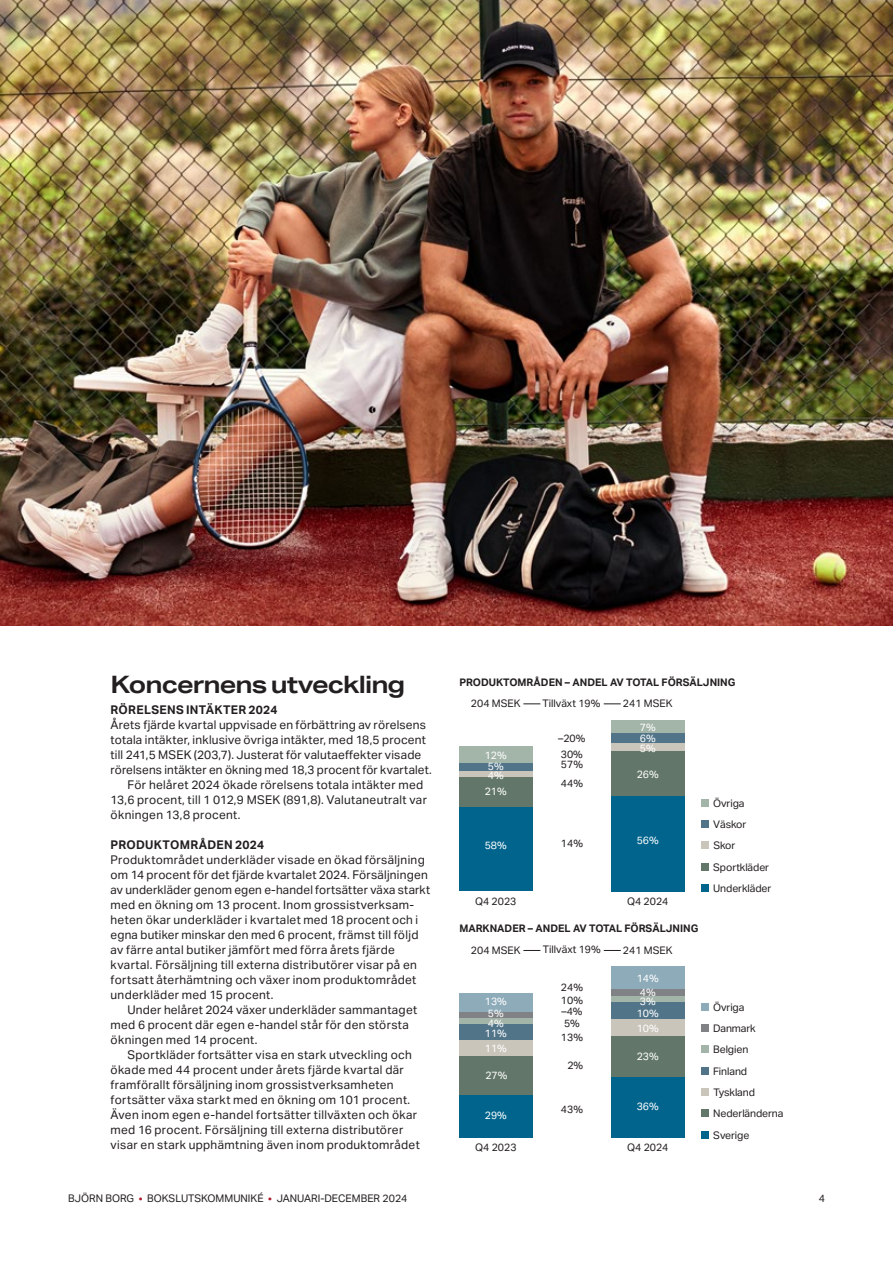
<style>
.page{position:relative;width:893px;height:1263px;background:#fff}
.page>*{position:absolute;margin:0;border:0;box-sizing:border-box;transform-origin:0 0}
.t1{font:700 24px "Aktiv Grotesk Ex";letter-spacing:-.04em;color:#231f20}
.t2{font:12px/15px "Aktiv Grotesk";letter-spacing:.02em;color:#231f20}
.t3{font:700 12px "Aktiv Grotesk";letter-spacing:.025em;color:#231f20}
.t4{font:10.5px/18.9px "Aktiv Grotesk";color:#231f20}
.t5{font:700 10.5px "Aktiv Grotesk";color:#231f20}
.t6{font:10.5px/21.6px "Aktiv Grotesk";color:#fff}
.s1{color:#ac182c}
</style>
<div class="page">
<div style="left:459px;top:747px;width:74px;height:17px;background:#a3b4a9"></div>
<div style="left:611px;top:720px;width:73px;height:14px;background:#a3b4a9"></div>
<div style="left:459px;top:764px;width:73px;height:7px;background:#517489"></div>
<div style="left:611px;top:734px;width:73px;height:9px;background:#517489"></div>
<div style="left:459px;top:771px;width:74px;height:6px;background:#cac5bb"></div>
<div style="left:611px;top:743px;width:73px;height:9px;background:#cac5bb"></div>
<div style="left:459px;top:777px;width:74px;height:30px;background:#627769"></div>
<div style="left:611px;top:752px;width:73px;height:44px;background:#627769"></div>
<div style="left:459px;top:807px;width:74px;height:84px;background:#00648d"></div>
<div style="left:611px;top:796px;width:73px;height:95px;background:#00648d"></div>
<svg style="left:523px;top:704px;width:17px;height:1px"></svg>
<svg style="left:604px;top:704px;width:17px;height:1px"></svg>
<div style="left:701px;top:884px;width:8px;height:8px;background:#00648d"></div>
<div style="left:701px;top:863px;width:8px;height:7px;background:#627769"></div>
<div style="left:701px;top:842px;width:8px;height:7px;background:#cac5bb"></div>
<div style="left:701px;top:820px;width:8px;height:8px;background:#517489"></div>
<div style="left:701px;top:799px;width:8px;height:7px;background:#a3b4a9"></div>
<div style="left:459px;top:993px;width:73px;height:19px;background:#8eabba"></div>
<div style="left:611px;top:966px;width:73px;height:23px;background:#8eabba"></div>
<div style="left:459px;top:1012px;width:73px;height:6px;background:#808285"></div>
<div style="left:611px;top:989px;width:73px;height:8px;background:#808285"></div>
<div style="left:459px;top:1018px;width:73px;height:6px;background:#a3b4a9"></div>
<div style="left:611px;top:997px;width:73px;height:5px;background:#a3b4a9"></div>
<div style="left:459px;top:1024px;width:74px;height:16px;background:#517489"></div>
<div style="left:611px;top:1002px;width:73px;height:17px;background:#517489"></div>
<div style="left:459px;top:1040px;width:74px;height:16px;background:#cac5bb"></div>
<div style="left:611px;top:1019px;width:73px;height:18px;background:#cac5bb"></div>
<div style="left:459px;top:1056px;width:74px;height:39px;background:#627769"></div>
<div style="left:611px;top:1037px;width:73px;height:40px;background:#627769"></div>
<div style="left:459px;top:1095px;width:74px;height:43px;background:#00648d"></div>
<div style="left:611px;top:1077px;width:73px;height:61px;background:#00648d"></div>
<div style="left:701px;top:1131px;width:8px;height:7px;background:#00648d"></div>
<div style="left:701px;top:1110px;width:8px;height:7px;background:#627769"></div>
<div style="left:701px;top:1088px;width:8px;height:7px;background:#cac5bb"></div>
<div style="left:701px;top:1067px;width:8px;height:7px;background:#517489"></div>
<div style="left:701px;top:1024px;width:7px;height:8px;background:#808285"></div>
<div style="left:701px;top:1003px;width:7px;height:7px;background:#8eabba"></div>
<div style="left:701px;top:1046px;width:7px;height:7px;background:#a3b4a9"></div>
<svg style="left:523px;top:950px;width:17px;height:1px"></svg>
<svg style="left:604px;top:950px;width:17px;height:1px"></svg>
<img style="left:0;top:0;width:893px;height:625px">
<h1 class="t1" style="left:111px;top:670px;width:296px">Koncernens utveckling</h1>
<p class="t3" style="left:111px;top:703px;width:169px">RÖRELSENS INTÄKTER 2024</p>
<p class="t2" style="left:111px;top:717px;width:317px">Årets fjärde kvartal uppvisade en förbättring av rörelsens</p>
<p class="t2" style="left:111px;top:732px;width:317px">totala intäkter, inklusive övriga intäkter, med 18,5 procent</p>
<p class="t2" style="left:111px;top:747px;width:312px">till 241,5 MSEK (203,7). Justerat för valutaeffekter visade</p>
<p class="t2" style="left:111px;top:762px;width:323px">rörelsens intäkter en ökning med 18,3 procent för kvartalet.</p>
<p class="t2" style="left:128px;top:777px;width:297px">För helåret 2024 ökade rörelsens totala intäkter med</p>
<p class="t2" style="left:111px;top:792px;width:318px">13,6 procent, till 1 012,9 MSEK (891,8). Valutaneutralt var</p>
<p class="t2" style="left:111px;top:807px;width:131px">ökningen 13,8 procent.</p>
<p class="t3" style="left:111px;top:838px;width:155px">PRODUKTOMRÅDEN 2024</p>
<p class="t2" style="left:111px;top:852px;width:321px">Produktområdet underkläder visade en ökad försäljning om 14 procent för det fjärde kvartalet 2024. Försäljningen av underkläder genom egen e-handel fortsätter växa starkt med en ökning om 13 procent. Inom grossistverksam&shy;heten ökar underkläder i kvartalet med 18 procent och i egna butiker minskar den med 6 procent, främst till följd av färre antal butiker jämfört med förra årets fjärde kvartal. Försäljning till externa distributörer visar på en fortsatt återhämtning och växer inom produktområdet underkläder med 15 procent.</p>
<p class="t2" style="left:111px;top:1002px;width:308px;text-indent:17px">Under helåret 2024 växer underkläder sammantaget med 6 procent där egen e-handel står för den största ökningen med 14 procent.</p>
<p class="t2" style="left:111px;top:1047px;width:311px;text-indent:17px">Sportkläder fortsätter visa en stark utveckling och ökade med 44 procent under årets fjärde kvartal där framförallt försäljning inom grossistverksamheten fortsätter växa starkt med en ökning om 101 procent.<br>Även inom egen e-handel fortsätter tillväxten och ökar med 16 procent. Försäljning till externa distributörer visar en stark upphämtning även inom produktområdet</p>
<p class="t5" style="left:459px;top:675px;width:278px">PRODUKTOMRÅDEN – ANDEL AV TOTAL FÖRSÄLJNING</p>
<p class="t4" style="left:471px;top:694px;width:51px">204 MSEK</p>
<p class="t4" style="left:542px;top:693px;width:60px">Tillväxt 19%</p>
<p class="t4" style="left:623px;top:694px;width:51px">241 MSEK</p>
<p class="t6" style="left:640px;top:716px;width:17px">7%<br>5%</p>
<p class="t6" style="left:637px;top:763px;width:24px">26%</p>
<p class="t6" style="left:640px;top:728px;width:17px">6%</p>
<p class="t4" style="left:558px;top:729px;width:29px">–20%</p>
<p class="t4" style="left:561px;top:755px;width:24px">57%<br>44%</p>
<p class="t4" style="left:561px;top:745px;width:24px">30%</p>
<p class="t6" style="left:485px;top:745px;width:24px">12%</p>
<p class="t6" style="left:488px;top:762px;width:17px;line-height:9.3px">5%<br>4%</p>
<p class="t6" style="left:485px;top:781px;width:24px">21%</p>
<p class="t4" style="left:713px;top:794px;width:33px">Övriga</p>
<p class="t6" style="left:485px;top:835px;width:24px">58%</p>
<p class="t4" style="left:561px;top:833px;width:24px">14%</p>
<p class="t6" style="left:637px;top:829px;width:24px">56%</p>
<p class="t4" style="left:475px;top:892px;width:43px">Q4 2023</p>
<p class="t4" style="left:627px;top:892px;width:43px">Q4 2024</p>
<p class="t5" style="left:459px;top:922px;width:240px">MARKNADER – ANDEL AV TOTAL FÖRSÄLJNING</p>
<p class="t4" style="left:471px;top:941px;width:51px">204 MSEK</p>
<p class="t4" style="left:543px;top:940px;width:60px">Tillväxt 19%</p>
<p class="t4" style="left:623px;top:941px;width:51px">241 MSEK</p>
<p class="t6" style="left:485px;top:991px;width:24px">13%</p>
<p class="t6" style="left:485px;top:1023px;width:24px">11%</p>
<p class="t6" style="left:485px;top:1065px;width:24px">27%</p>
<p class="t6" style="left:485px;top:1104px;width:24px">29%</p>
<p class="t6" style="left:488px;top:1008px;width:17px;line-height:10.1px">5%<br>4%</p>
<p class="t6" style="left:485px;top:1037px;width:24px">11%</p>
<p class="t4" style="left:561px;top:978px;width:24px">24%</p>
<p class="t4" style="left:561px;top:991px;width:24px">10%</p>
<p class="t4" style="left:561px;top:1002px;width:23px">–4%</p>
<p class="t4" style="left:564px;top:1014px;width:17px">5%</p>
<p class="t4" style="left:561px;top:1028px;width:24px">13%</p>
<p class="t4" style="left:567px;top:1055px;width:17px">2%</p>
<p class="t4" style="left:561px;top:1100px;width:24px">43%</p>
<p class="t6" style="left:637px;top:968px;width:24px">14%</p>
<p class="t6" style="left:637px;top:1005px;width:24px;line-height:15.6px">10%<br>10%</p>
<p class="t6" style="left:640px;top:981px;width:17px">4%</p>
<p class="t6" style="left:640px;top:991px;width:17px">3%</p>
<p class="t6" style="left:637px;top:1046px;width:24px">23%</p>
<p class="t6" style="left:637px;top:1095px;width:24px">36%</p>
<p class="t4" style="left:475px;top:1138px;width:43px">Q4 2023</p>
<p class="t4" style="left:627px;top:1138px;width:43px">Q4 2024</p>
<p class="t4" style="left:713px;top:815px;width:35px">Väskor</p>
<p class="t4" style="left:713px;top:836px;width:23px">Skor</p>
<p class="t4" style="left:713px;top:857px;width:57px">Sportkläder</p>
<p class="t4" style="left:713px;top:879px;width:60px">Underkläder</p>
<p class="t4" style="left:713px;top:998px;width:33px">Övriga</p>
<p class="t4" style="left:713px;top:1040px;width:37px">Belgien</p>
<p class="t4" style="left:713px;top:1019px;width:44px">Danmark</p>
<p class="t4" style="left:713px;top:1061px;width:35px">Finland</p>
<p class="t4" style="left:713px;top:1083px;width:43px">Tyskland</p>
<p class="t4" style="left:713px;top:1104px;width:72px">Nederländerna</p>
<p class="t4" style="left:713px;top:1126px;width:38px">Sverige</p>
<p class="t4" style="left:68px;top:1189px;width:341px">BJÖRN BORG <span class="s1">•</span> BOKSLUTSKOMMUNIKÉ <span class="s1">•</span> JANUARI-DECEMBER 2024</p>
<p class="t4" style="left:819px;top:1189px;width:8px">4</p>
</div>
